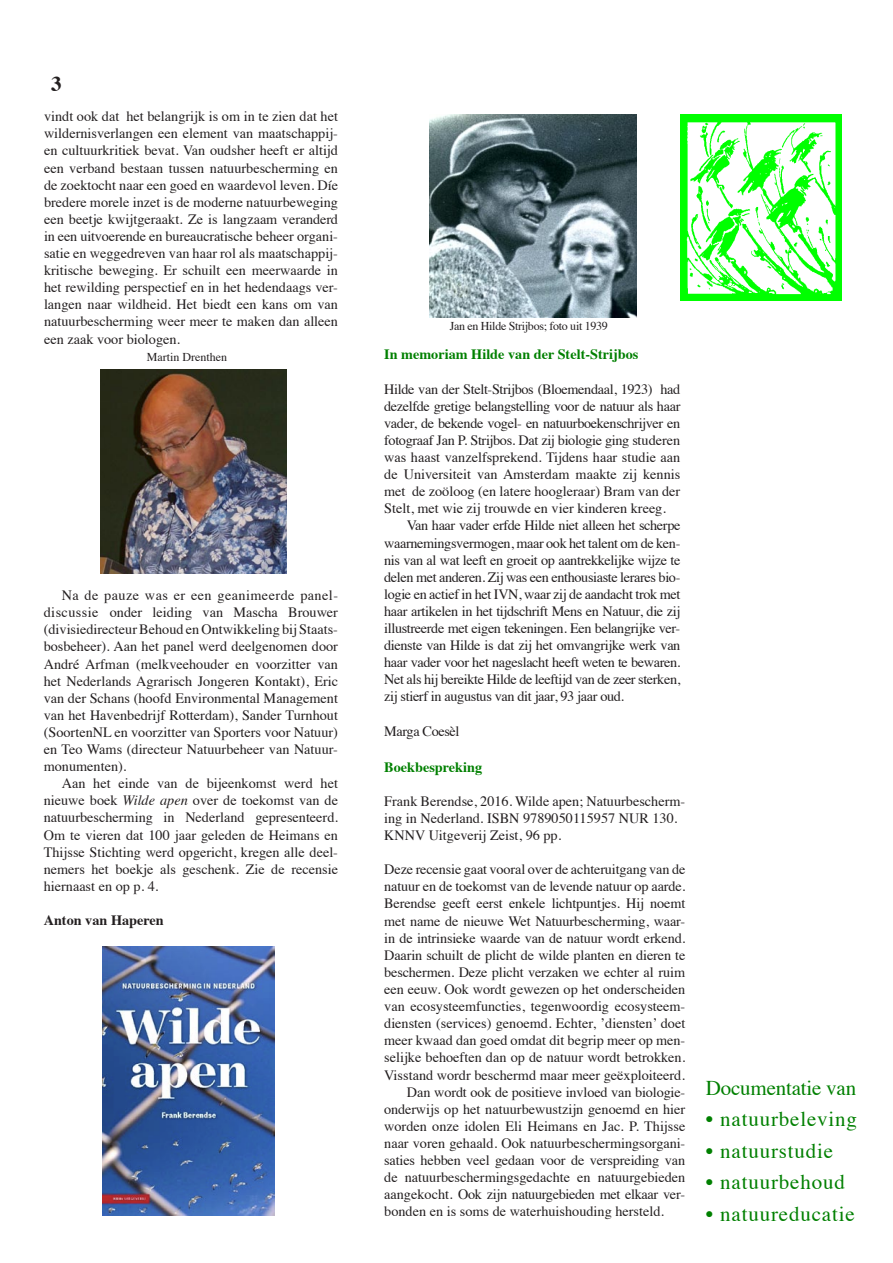
<style>
.page{position:relative;width:893px;height:1263px;background:#fff}
.page>*{position:absolute;margin:0;border:0;box-sizing:border-box;transform-origin:0 0}
.t1{font:21px "Times";letter-spacing:.04em;color:#008000}
.t2{font:21px "Times";letter-spacing:-.01em;color:#008000}
.t3{font:700 21px "Times";color:#231f20}
.t4{font:14.25px/17.1px "Times";color:#231f20;text-align:justify}
.t5{font:14.25px "Times";letter-spacing:-.025em;color:#231f20}
.t6{font:700 14.25px "Times";color:#008000}
.t7{font:700 14.25px "Times";color:#231f20}
.t8{font:12px "Times";letter-spacing:-.025em;color:#231f20}
.t9{font:12px "Times";color:#231f20}
.s1{font-style:italic}
</style>
<div class="page">
<img style="left:680px;top:115px;width:162px;height:185px">
<img style="left:101px;top:370px;width:185px;height:203px">
<img style="left:102px;top:947px;width:173px;height:268px">
<img style="left:429px;top:115px;width:207px;height:202px">
<h1 class="t3" style="left:51px;top:64px;width:12px">3</h1>
<p class="t4" style="left:44px;top:107px;width:296px">vindt ook dat het belangrijk is om in te zien dat het wildernisverlangen een element van maatschappij&shy;en cultuurkritiek bevat. Van oudsher heeft er altijd een verband bestaan tussen natuurbescherming en de zoektocht naar een goed en waardevol leven. Díe bredere morele inzet is de moderne natuurbeweging een beetje kwijtgeraakt. Ze is langzaam veranderd in een uitvoerende en bureaucratische beheer organi&shy;satie en weggedreven van haar rol als maatschappij&shy;kritische beweging. Er schuilt een meerwaarde in het rewilding perspectief en in het hedendaags ver&shy;langen naar wildheid. Het biedt een kans om van natuurbescherming weer meer te maken dan alleen een zaak voor biologen.</p>
<p class="t9" style="left:147px;top:345px;width:82px">Martin Drenthen</p>
<p class="t4" style="left:44px;top:585px;width:296px;text-indent:18px">Na de pauze was er een geanimeerde panel&shy;discussie onder leiding van Mascha Brouwer (divisiedirecteur Behoud en Ontwikkeling bij Staats&shy;bosbeheer). Aan het panel werd deelgenomen door André Arfman (melkveehouder en voorzitter van het Nederlands Agrarisch Jongeren Kontakt), Eric van der Schans (hoofd Environmental Management van het Havenbedrijf Rotterdam), Sander Turnhout (SoortenNL en voorzitter van Sporters voor Natuur) en Teo Wams (directeur Natuurbeheer van Natuur&shy;monumenten).</p>
<p class="t4" style="left:44px;top:774px;width:296px;text-indent:18px">Aan het einde van de bijeenkomst werd het nieuwe boek <span class="s1">Wilde apen</span> over de toekomst van de natuurbescherming in Nederland gepresenteerd.<br>Om te vieren dat 100 jaar geleden de Heimans en Thijsse Stichting werd opgericht, kregen alle deel&shy;nemers het boekje als geschenk. Zie de recensie hiernaast en op p. 4.</p>
<p class="t7" style="left:44px;top:906px;width:122px">Anton van Haperen</p>
<p class="t8" style="left:450px;top:314px;width:160px">Jan en Hilde Strijbos; foto uit 1939</p>
<p class="t6" style="left:384px;top:341px;width:256px">In memoriam Hilde van der Stelt-Strijbos</p>
<p class="t4" style="left:384px;top:379px;width:298px">Hilde van der Stelt-Strijbos (Bloemendaal, 1923) had dezelfde gretige belangstelling voor de natuur als haar vader, de bekende vogel- en natuurboekenschrijver en fotograaf Jan P. Strijbos. Dat zij biologie ging studeren was haast vanzelfsprekend. Tijdens haar studie aan de Universiteit van Amsterdam maakte zij kennis met de zoöloog (en latere hoogleraar) Bram van der Stelt, met wie zij trouwde en vier kinderen kreeg.</p>
<p class="t4" style="left:384px;top:516px;width:298px;text-indent:23px">Van haar vader erfde Hilde niet alleen het scherpe waarnemingsvermogen, maar ook het talent om de ken&shy;nis van al wat leeft en groeit op aantrekkelijke wijze te delen met anderen. Zij was een enthousiaste lerares bio&shy;logie en actief in het IVN, waar zij de aandacht trok met haar artikelen in het tijdschrift Mens en Natuur, die zij illustreerde met eigen tekeningen. Een belangrijke ver&shy;dienste van Hilde is dat zij het omvangrijke werk van haar vader voor het nageslacht heeft weten te bewaren.<br>Net als hij bereikte Hilde de leeftijd van de zeer sterken, zij stierf in augustus van dit jaar, 93 jaar oud.</p>
<p class="t5" style="left:384px;top:717px;width:77px">Marga Coesèl</p>
<p class="t6" style="left:384px;top:753px;width:99px">Boekbespreking</p>
<p class="t4" style="left:384px;top:791px;width:301px;text-align:left">Frank Berendse, 2016. Wilde apen; Natuurbescherm&shy;ing in Nederland. ISBN 9789050115957 NUR 130.<br>KNNV Uitgeverij Zeist, 96 pp.</p>
<p class="t4" style="left:384px;top:860px;width:303px">Deze recensie gaat vooral over de achteruitgang van de</p>
<p class="t4" style="left:384px;top:877px;width:303px">natuur en de toekomst van de levende natuur op aarde.</p>
<p class="t4" style="left:384px;top:894px;width:303px">Berendse geeft eerst enkele lichtpuntjes. Hij noemt</p>
<p class="t4" style="left:384px;top:911px;width:301px">met name de nieuwe Wet Natuurbescherming, waar-</p>
<p class="t4" style="left:384px;top:928px;width:303px">in de intrinsieke waarde van de natuur wordt erkend.</p>
<p class="t4" style="left:384px;top:945px;width:303px">Daarin schuilt de plicht de wilde planten en dieren te</p>
<p class="t4" style="left:384px;top:962px;width:303px">beschermen. Deze plicht verzaken we echter al ruim</p>
<p class="t4" style="left:384px;top:979px;width:303px">een eeuw. Ook wordt gewezen op het onderscheiden</p>
<p class="t4" style="left:384px;top:996px;width:301px">van ecosysteemfuncties, tegenwoordig ecosysteem-</p>
<p class="t4" style="left:384px;top:1014px;width:303px">diensten (services) genoemd. Echter, ’diensten’ doet</p>
<p class="t4" style="left:384px;top:1031px;width:303px">meer kwaad dan goed omdat dit begrip meer op men-</p>
<p class="t4" style="left:384px;top:1048px;width:303px">selijke behoeften dan op de natuur wordt betrokken.</p>
<p class="t4" style="left:384px;top:1065px;width:302px">Visstand wordr beschermd maar meer geëxploiteerd.</p>
<p class="t4" style="left:407px;top:1082px;width:279px">Dan wordt ook de positieve invloed van biologie-</p>
<p class="t4" style="left:384px;top:1099px;width:303px">onderwijs op het natuurbewustzijn genoemd en hier</p>
<p class="t4" style="left:384px;top:1116px;width:303px">worden onze idolen Eli Heimans en Jac. P. Thijsse</p>
<p class="t4" style="left:384px;top:1133px;width:301px">naar voren gehaald. Ook natuurbeschermingsorgani-</p>
<p class="t4" style="left:384px;top:1150px;width:303px">saties hebben veel gedaan voor de verspreiding van</p>
<p class="t4" style="left:384px;top:1167px;width:303px">de natuurbeschermingsgedachte en natuurgebieden</p>
<p class="t5" style="left:384px;top:1181px;width:303px">aangekocht. Ook zijn natuurgebieden met elkaar ver-</p>
<p class="t4" style="left:384px;top:1202px;width:281px">bonden en is soms de waterhuishouding hersteld.</p>
<h1 class="t2" style="left:706px;top:1068px;width:152px">Documentatie van</h1>
<h1 class="t1" style="left:706px;top:1099px;width:153px">• natuurbeleving</h1>
<h1 class="t1" style="left:706px;top:1131px;width:129px">• natuurstudie</h1>
<h1 class="t1" style="left:706px;top:1162px;width:140px">• natuurbehoud</h1>
<h1 class="t1" style="left:706px;top:1194px;width:150px">• natuureducatie</h1>
</div>
